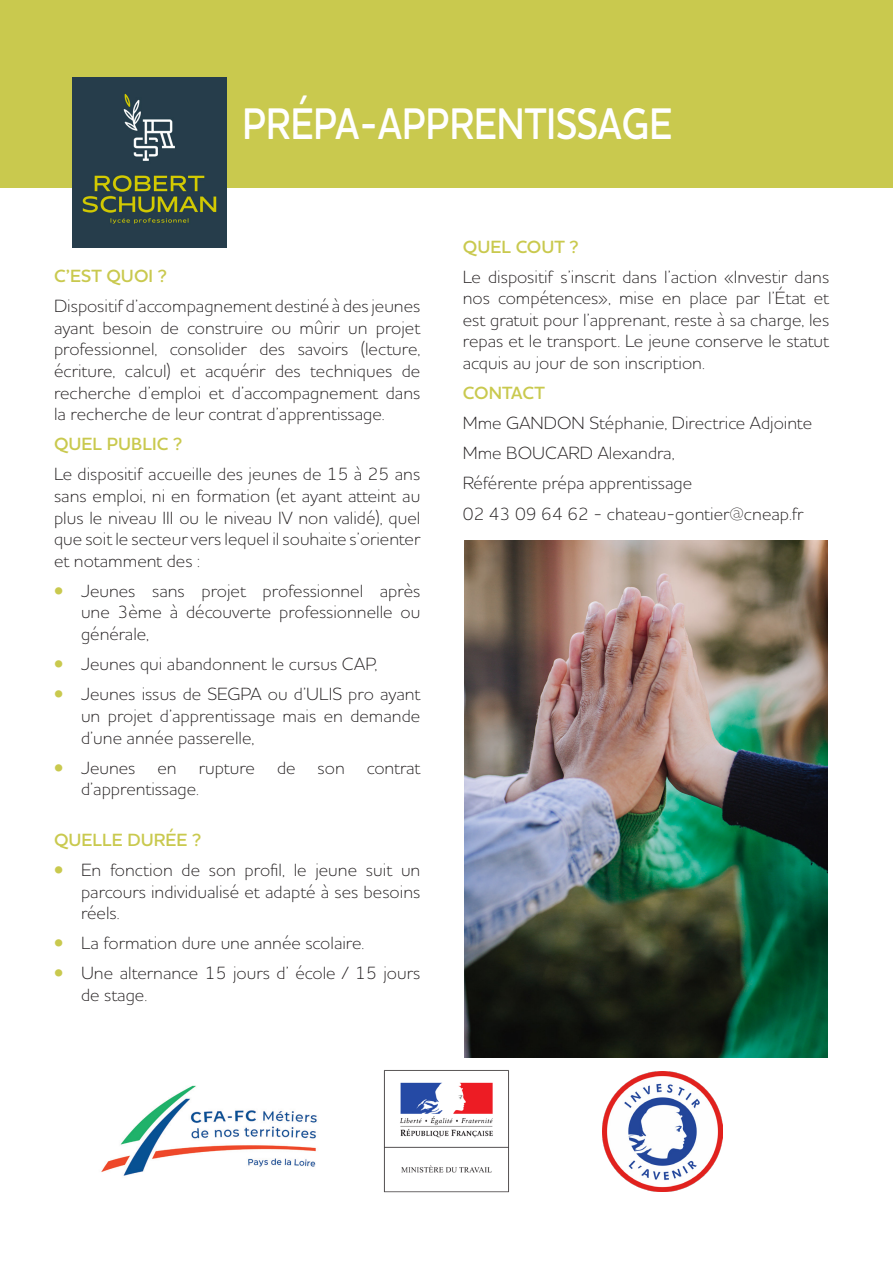
<style>
.page{position:relative;width:893px;height:1263px;background:#fff}
.page>*{position:absolute;margin:0;border:0;box-sizing:border-box;transform-origin:0 0}
.t1{font:600 45px "Houschka Pro";color:#fff;scale:.83 1}
.t2{font:300 18px/21.6px "Houschka Pro";color:#231f20;text-align:justify}
.t3{font:600 18px "Houschka Pro";color:#c9c94e}
.s1{color:#c9c94e}
</style>
<div class="page">
<div style="left:0;top:0;width:893px;height:187px;background:#c9c94e"></div>
<img style="left:72px;top:77px;width:155px;height:171px">
<img style="left:101px;top:1085px;width:216px;height:91px">
<img style="left:383px;top:1070px;width:126px;height:123px">
<img style="left:602px;top:1071px;width:121px;height:121px">
<img style="left:465px;top:540px;width:362px;height:518px">
<p class="t1" style="left:242px;top:95px;width:519px">PRÉPA-APPRENTISSAGE</p>
<p class="t3" style="left:54px;top:264px;width:114px">C’EST QUOI ?</p>
<p class="t2" style="left:54px;top:295px;width:368px">Dispositif d’accompagnement destiné à des jeunes ayant besoin de construire ou mûrir un projet professionnel, consolider des savoirs (lecture, écriture, calcul) et acquérir des techniques de recherche d’emploi et d’accompagnement dans la recherche de leur contrat d’apprentissage.</p>
<p class="t3" style="left:54px;top:433px;width:130px">QUEL PUBLIC ?</p>
<p class="t2" style="left:54px;top:463px;width:368px">Le dispositif accueille des jeunes de 15 à 25 ans sans emploi, ni en formation (et ayant atteint au plus le niveau III ou le niveau IV non validé), quel que soit le secteur vers lequel il souhaite s’orienter et notamment des :</p>
<p class="t2" style="left:81px;top:579px;width:341px;text-indent:-27px"><span class="s1">•</span> Jeunes sans projet professionnel après une 3ème à découverte professionnelle ou générale,</p>
<p class="t2" style="left:54px;top:653px;width:325px"><span class="s1">•</span> Jeunes qui abandonnent le cursus CAP,</p>
<p class="t2" style="left:81px;top:683px;width:341px;text-indent:-27px"><span class="s1">•</span> Jeunes issus de SEGPA ou d’ULIS pro ayant un projet d’apprentissage mais en demande d’une année passerelle,</p>
<p class="t2" style="left:81px;top:756px;width:341px;text-indent:-27px"><span class="s1">•</span> Jeunes en rupture de son contrat d’apprentissage.</p>
<p class="t3" style="left:54px;top:828px;width:149px">QUELLE DURÉE ?</p>
<p class="t2" style="left:81px;top:859px;width:341px;text-indent:-27px"><span class="s1">•</span> En fonction de son profil, le jeune suit un parcours individualisé et adapté à ses besoins réels.</p>
<p class="t2" style="left:54px;top:932px;width:312px"><span class="s1">•</span> La formation dure une année scolaire.</p>
<p class="t2" style="left:81px;top:962px;width:341px;text-indent:-27px"><span class="s1">•</span> Une alternance 15 jours d’ école / 15 jours de stage.</p>
<p class="t3" style="left:463px;top:235px;width:117px">QUEL COUT ?</p>
<p class="t2" style="left:463px;top:265px;width:368px">Le dispositif s’inscrit dans l’action «Investir dans nos compétences», mise en place par l’État et est gratuit pour l’apprenant, reste à sa charge, les repas et le transport. Le jeune conserve le statut acquis au jour de son inscription.</p>
<p class="t3" style="left:463px;top:381px;width:84px">CONTACT</p>
<p class="t2" style="left:463px;top:412px;width:351px">Mme GANDON Stéphanie, Directrice Adjointe</p>
<p class="t2" style="left:463px;top:442px;width:213px">Mme BOUCARD Alexandra,</p>
<p class="t2" style="left:463px;top:472px;width:231px">Référente prépa apprentissage</p>
<p class="t2" style="left:463px;top:502px;width:342px">02 43 09 64 62 - chateau-gontier@cneap.fr</p>
</div>
